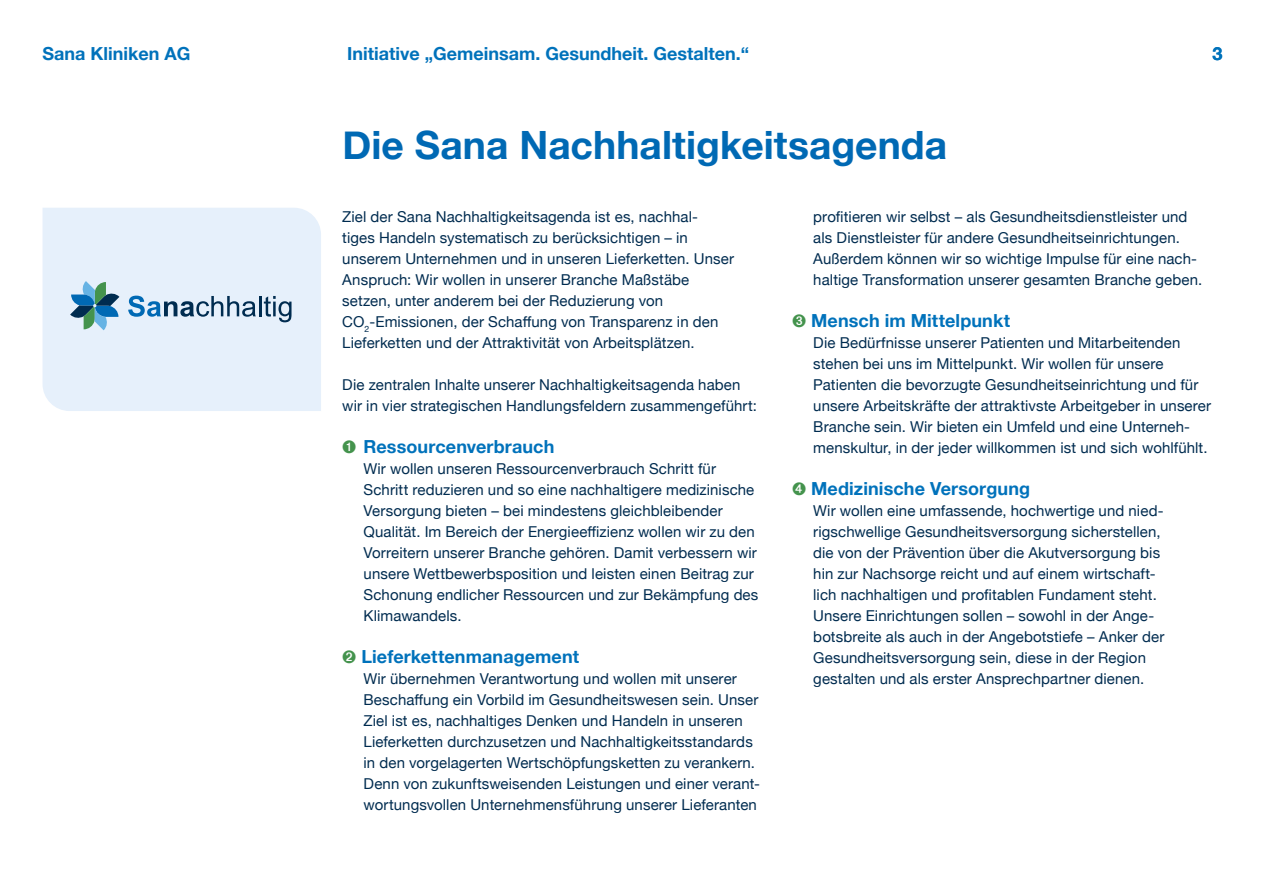
<style>
.page{position:relative;width:1263px;height:893px;background:#fff}
.page>*{position:absolute;margin:0;border:0;box-sizing:border-box;transform-origin:0 0}
.Headline_1{font:700 39px "Helvetica Neue";letter-spacing:.005em;color:#0069b4}
.Abschnittstitel_Seite___schwarz{font:700 18px "Helvetica Neue";letter-spacing:.005em;color:#0072bb}
.Abschnittstitel_Seite___schwarz-2{font:15px/21px "Helvetica Neue";letter-spacing:.005em;color:#002c50}
.s1{color:#44934d}
</style>
<div class="page">
<div style="left:43px;top:208px;width:278px;height:203px;background:#e6f0fb"></div>
<svg style="left:128px;top:296px;width:128px;height:21px"></svg>
<hr style="left:259px;top:296px;width:2px;height:20px;background:#002c50">
<svg style="left:264px;top:296px;width:27px;height:26px"></svg>
<svg style="left:70px;top:281px;width:49px;height:49px"></svg>
<p class="Abschnittstitel_Seite___schwarz" style="left:43px;top:40px;width:149px">Sana Kliniken AG</p>
<p class="Abschnittstitel_Seite___schwarz" style="left:347px;top:40px;width:403px">Initiative „Gemeinsam. Gesundheit. Gestalten.“</p>
<p class="Headline_1" style="left:342px;top:115px;width:606px">Die Sana Nachhaltigkeitsagenda</p>
<p class="Abschnittstitel_Seite___schwarz" style="left:1212px;top:40px;width:12px">3</p>
<p class="Abschnittstitel_Seite___schwarz-2" style="left:342px;top:207px;width:393px">Ziel der Sana Nachhaltigkeitsagenda ist es, nachhal&shy;tiges Handeln systematisch zu berücksichtigen – in unserem Unternehmen und in unseren Lieferketten. Unser Anspruch: Wir wollen in unserer Branche Maßstäbe setzen, unter anderem bei der Reduzierung von CO<sub>2</sub>-Emissionen, der Schaffung von Transparenz in den Lieferketten und der Attraktivität von Arbeitsplätzen.</p>
<p class="Abschnittstitel_Seite___schwarz-2" style="left:342px;top:375px;width:416px">Die zentralen Inhalte unserer Nachhaltigkeitsagenda haben wir in vier strategischen Handlungsfeldern zusammengeführt:</p>
<p class="Abschnittstitel_Seite___schwarz" style="left:342px;top:432px;width:214px"><span class="s1">➊</span> Ressourcenverbrauch</p>
<p class="Abschnittstitel_Seite___schwarz-2" style="left:364px;top:459px;width:396px">Wir wollen unseren Ressourcenverbrauch Schritt für Schritt reduzieren und so eine nachhaltigere medizinische Versorgung bieten – bei mindestens gleichbleibender Qualität. Im Bereich der Energieeffizienz wollen wir zu den Vorreitern unserer Branche gehören. Damit verbessern wir unsere Wettbewerbsposition und leisten einen Beitrag zur Schonung endlicher Ressourcen und zur Bekämpfung des Klimawandels.</p>
<p class="Abschnittstitel_Seite___schwarz" style="left:342px;top:642px;width:238px"><span class="s1">➋</span> Lieferkettenmanagement</p>
<p class="Abschnittstitel_Seite___schwarz-2" style="left:364px;top:669px;width:398px">Wir übernehmen Verantwortung und wollen mit unserer Beschaffung ein Vorbild im Gesundheitswesen sein. Unser Ziel ist es, nachhaltiges Denken und Handeln in unseren Lieferketten durchzusetzen und Nachhaltigkeitsstandards in den vorgelagerten Wertschöpfungsketten zu verankern.<br>Denn von zukunftsweisenden Leistungen und einer verant&shy;wortungsvollen Unternehmensführung unserer Lieferanten</p>
<p class="Abschnittstitel_Seite___schwarz-2" style="left:813px;top:207px;width:390px">profitieren wir selbst – als Gesundheitsdienstleister und als Dienstleister für andere Gesundheitseinrichtungen.<br>Außerdem können wir so wichtige Impulse für eine nach&shy;haltige Transformation unserer gesamten Branche geben.</p>
<p class="Abschnittstitel_Seite___schwarz" style="left:792px;top:306px;width:220px"><span class="s1">➌</span> Mensch im Mittelpunkt</p>
<p class="Abschnittstitel_Seite___schwarz-2" style="left:813px;top:333px;width:399px">Die Bedürfnisse unserer Patienten und Mitarbeitenden stehen bei uns im Mittelpunkt. Wir wollen für unsere Patienten die bevorzugte Gesundheitseinrichtung und für unsere Arbeitskräfte der attraktivste Arbeitgeber in unserer Branche sein. Wir bieten ein Umfeld und eine Unterneh&shy;menskultur, in der jeder willkommen ist und sich wohlfühlt.</p>
<p class="Abschnittstitel_Seite___schwarz" style="left:792px;top:474px;width:240px"><span class="s1">➍</span> Medizinische Versorgung</p>
<p class="Abschnittstitel_Seite___schwarz-2" style="left:813px;top:501px;width:353px">Wir wollen eine umfassende, hochwertige und nied&shy;rigschwellige Gesundheitsversorgung sicherstellen, die von der Prävention über die Akutversorgung bis hin zur Nachsorge reicht und auf einem wirtschaft&shy;lich nachhaltigen und profitablen Fundament steht.<br>Unsere Einrichtungen sollen – sowohl in der Ange&shy;botsbreite als auch in der Angebotstiefe – Anker der Gesundheitsversorgung sein, diese in der Region gestalten und als erster Ansprechpartner dienen.</p>
</div>
